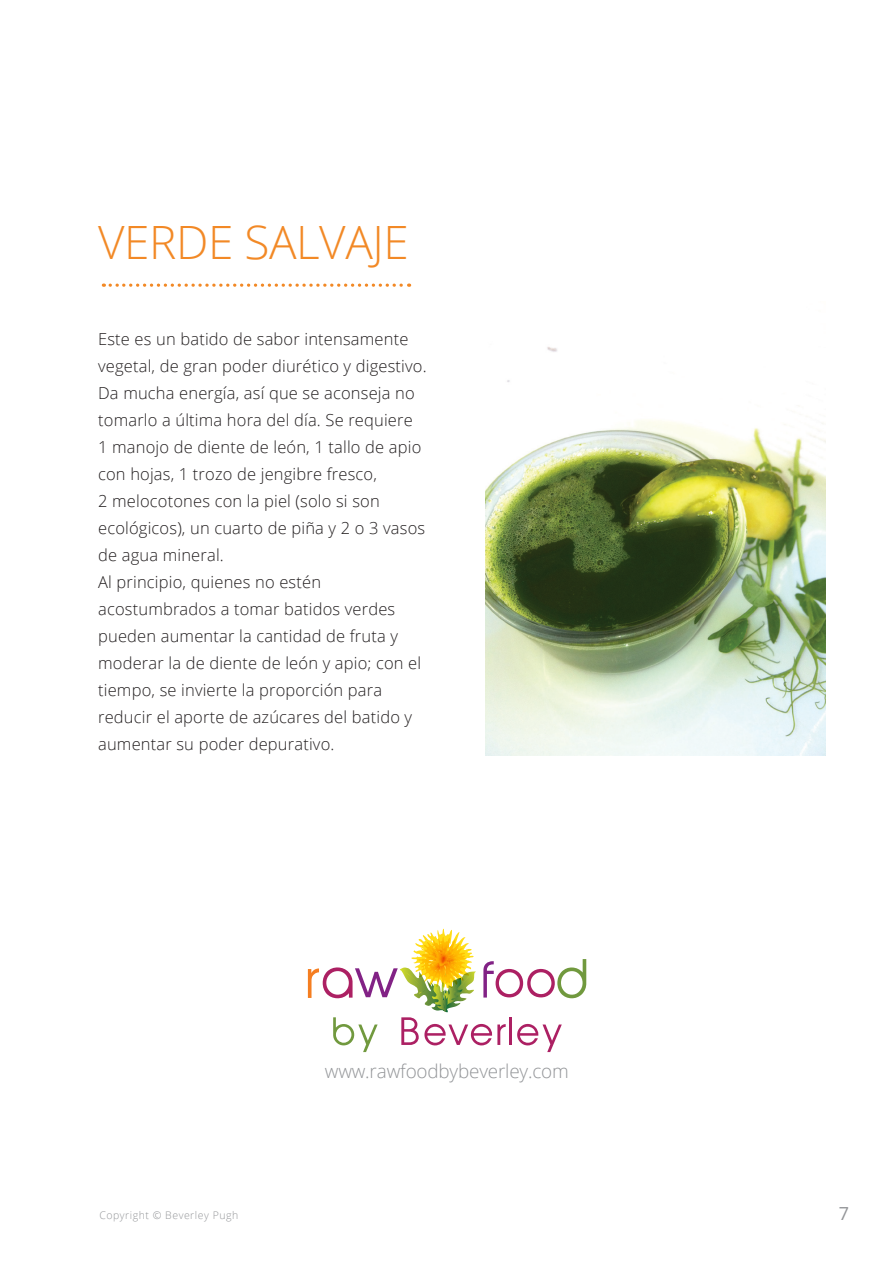
<style>
.page{position:relative;width:893px;height:1263px;background:#fff}
.page>*{position:absolute;margin:0;border:0;box-sizing:border-box;transform-origin:0 0}
.t1{font:300 45.9px "Open Sans";letter-spacing:-.01em;color:#f28926}
.t2{font:300 18.9px "Open Sans";letter-spacing:-.01em;color:#939598}
.t3{font:18px "Open Sans";color:#939598}
.t4{font:300 16.5px/27px "Open Sans";letter-spacing:.01em;color:#231f20}
.t5{font:300 10.5px "Open Sans";letter-spacing:.05em;color:#939598}
</style>
<div class="page">
<svg style="left:110px;top:283px;width:300px;height:4px"></svg>
<img style="left:486px;top:347px;width:339px;height:408px">
<svg style="left:308px;top:938px;width:278px;height:114px"></svg>
<h1 class="t1" style="left:98px;top:211px;width:312px">VERDE SALVAJE</h1>
<p class="t4" style="left:98px;top:325px;width:330px">Este es un batido de sabor intensamente vegetal, de gran poder diurético y digestivo.<br>Da mucha energía, así que se aconseja no tomarlo a última hora del día. Se requiere<br>1 manojo de diente de león, 1 tallo de apio con hojas, 1 trozo de jengibre fresco,<br>2 melocotones con la piel (solo si son ecológicos), un cuarto de piña y 2 o 3 vasos de agua mineral.<br>Al principio, quienes no estén acostumbrados a tomar batidos verdes pueden aumentar la cantidad de fruta y moderar la de diente de león y apio; con el tiempo, se invierte la proporción para reducir el aporte de azúcares del batido y aumentar su poder depurativo.</p>
<p class="t2" style="left:325px;top:1058px;width:246px">www.rawfoodbybeverley.com</p>
<p class="t5" style="left:99px;top:1208px;width:140px">Copyright © Beverley Pugh</p>
<p class="t3" style="left:839px;top:1201px;width:12px">7</p>
</div>
